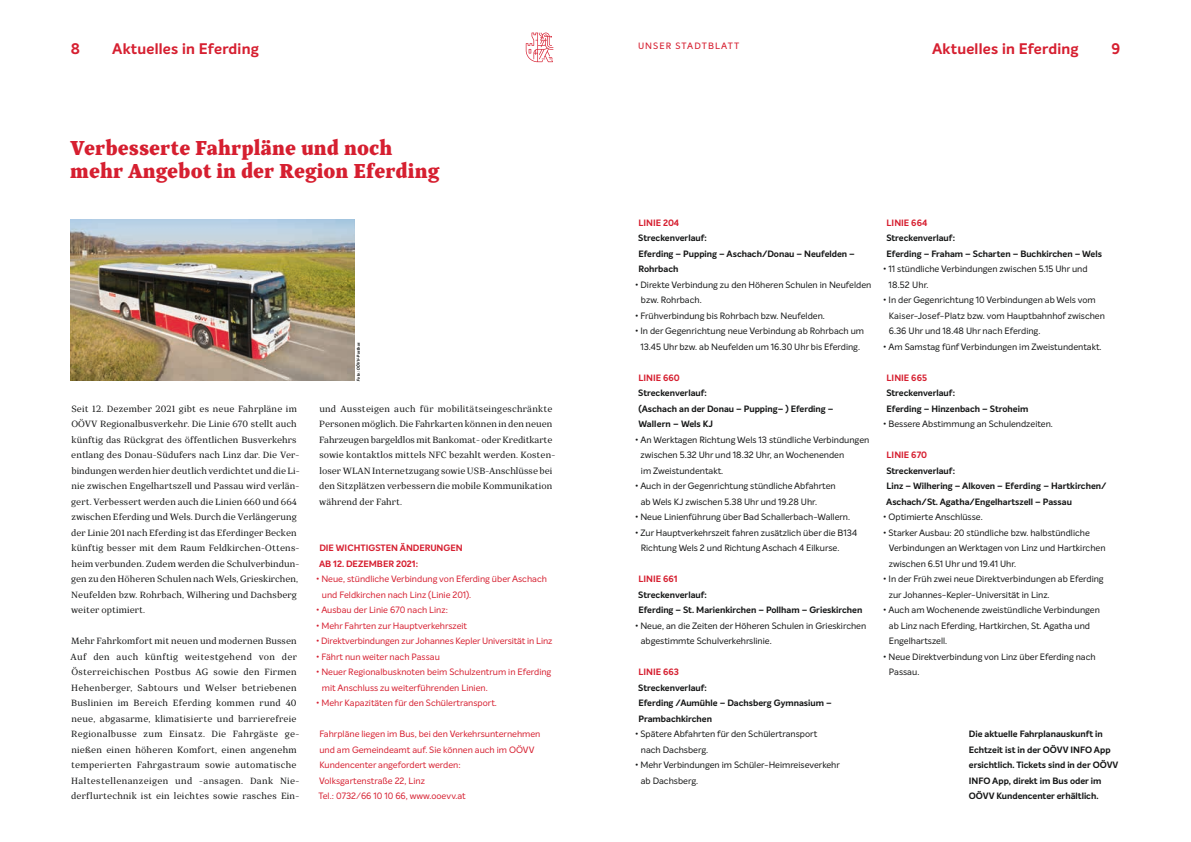
<style>
.page{position:relative;width:1191px;height:842px;background:#fff}
.page>*{position:absolute;margin:0;border:0;box-sizing:border-box;transform-origin:0 0}
.t1{font:900 20px/23px "TT Bells";color:#d61f30}
.t2{font:700 15px "Intelo Alt";letter-spacing:.015em;color:#d61f30}
.t3{font:9px/15.5px "Intelo Alt";color:#151616}
.t4{font:9px/15.5px "TT Bells";letter-spacing:.01em;color:#151616}
.t5{font:700 9px/15.5px "Intelo Alt";color:#151616}
.t6{font:9px/15.5px "Intelo Alt";color:#d61f30}
.t7{font:700 9px/15.5px "Intelo Alt";color:#d61f30}
.t8{font:500 9px "Intelo Alt";letter-spacing:.12em;color:#d61f30}
.t9{font:italic 700 4px "Intelo Alt";color:#151616}
</style>
<div class="page">
<svg style="left:526px;top:33px;width:27px;height:29px"></svg>
<img style="left:71px;top:219px;width:283px;height:162px">
<h2 class="t2" style="left:71px;top:39px;width:11px">8</h2>
<h2 class="t2" style="left:112px;top:39px;width:148px">Aktuelles in Eferding</h2>
<p class="t8" style="left:638px;top:41px;width:103px">UNSER STADTBLATT</p>
<h2 class="t2" style="left:932px;top:40px;width:148px">Aktuelles in Eferding</h2>
<h2 class="t2" style="left:1111px;top:40px;width:10px">9</h2>
<h1 class="t1" style="left:70px;top:137px;width:370px">Verbesserte Fahrpläne und noch mehr Angebot in der Region Eferding</h1>
<p class="t4" style="left:71px;top:401px;width:230px">Seit 12. Dezember 2021 gibt es neue Fahrpläne im OÖVV Regionalbusverkehr. Die Linie 670 stellt auch künftig das Rückgrat des öffentlichen Busverkehrs entlang des Donau-Südufers nach Linz dar. Die Ver&shy;bindungen werden hier deutlich verdichtet und die Li&shy;nie zwischen Engelhartszell und Passau wird verlän&shy;gert. Verbessert werden auch die Linien 660 und 664 zwischen Eferding und Wels. Durch die Verlängerung der Linie 201 nach Eferding ist das Eferdinger Becken künftig besser mit dem Raum Feldkirchen-Ottens&shy;heim verbunden. Zudem werden die Schulverbindun&shy;gen zu den Höheren Schulen nach Wels, Grieskirchen, Neufelden bzw. Rohrbach, Wilhering und Dachsberg weiter optimiert.</p>
<p class="t4" style="left:71px;top:633px;width:230px">Mehr Fahrkomfort mit neuen und modernen Bussen Auf den auch künftig weitestgehend von der Österreichischen Postbus AG sowie den Firmen Hehenberger, Sabtours und Welser betriebenen Buslinien im Bereich Eferding kommen rund 40 neue, abgasarme, klimatisierte und barrierefreie Regionalbusse zum Einsatz. Die Fahrgäste ge&shy;nießen einen höheren Komfort, einen angenehm temperierten Fahrgastraum sowie automatische Haltestellenanzeigen und -ansagen. Dank Nie&shy;derflurtechnik ist ein leichtes sowie rasches Ein-</p>
<p class="t9" style="left:356px;top:381px;width:41px;rotate:-90deg">Foto: OÖVV-Postbus</p>
<p class="t4" style="left:319px;top:401px;width:237px">und Aussteigen auch für mobilitätseingeschränkte Personen möglich. Die Fahrkarten können in den neuen Fahrzeugen bargeldlos mit Bankomat- oder Kreditkarte sowie kontaktlos mittels NFC bezahlt werden. Kosten&shy;loser WLAN Internetzugang sowie USB-Anschlüsse bei den Sitzplätzen verbessern die mobile Kommunikation während der Fahrt.</p>
<p class="t7" style="left:319px;top:541px;width:145px">DIE WICHTIGSTEN ÄNDERUNGEN<br>AB 12. DEZEMBER 2021:</p>
<p class="t6" style="left:322px;top:571px;width:227px;text-indent:-6px">• Neue, stündliche Verbindung von Eferding über Aschach und Feldkirchen nach Linz (Linie 201).</p>
<p class="t6" style="left:316px;top:602px;width:134px">• Ausbau der Linie 670 nach Linz:</p>
<p class="t6" style="left:316px;top:618px;width:153px">• Mehr Fahrten zur Hauptverkehrszeit</p>
<p class="t6" style="left:316px;top:633px;width:238px">• Direktverbindungen zur Johannes Kepler Universität in Linz</p>
<p class="t6" style="left:316px;top:649px;width:125px">• Fährt nun weiter nach Passau</p>
<p class="t6" style="left:322px;top:664px;width:231px;text-indent:-6px">• Neuer Regionalbusknoten beim Schulzentrum in Eferding mit Anschluss zu weiterführenden Linien.</p>
<p class="t6" style="left:316px;top:695px;width:182px">• Mehr Kapazitäten für den Schülertransport.</p>
<p class="t6" style="left:318px;top:726px;width:223px">Fahrpläne liegen im Bus, bei den Verkehrsunternehmen und am Gemeindeamt auf. Sie können auch im OÖVV Kundencenter angefordert werden:<br>Volksgartenstraße 22, Linz<br>Tel.: 0732/66 10 10 66, www.ooevv.at</p>
<p class="t7" style="left:638px;top:215px;width:42px">LINIE 204</p>
<p class="t5" style="left:638px;top:230px;width:218px">Streckenverlauf:<br>Eferding – Pupping – Aschach/Donau – Neufelden –<br>Rohrbach</p>
<p class="t3" style="left:641px;top:277px;width:232px;text-indent:-6px">• Direkte Verbindung zu den Höheren Schulen in Neufelden bzw. Rohrbach.</p>
<p class="t3" style="left:635px;top:308px;width:191px">• Frühverbindung bis Rohrbach bzw. Neufelden.</p>
<p class="t3" style="left:635px;top:323px;width:231px;text-align:center">• In der Gegenrichtung neue Verbindung ab Rohrbach um<br>13.45 Uhr bzw. ab Neufelden um 16.30 Uhr bis Eferding.</p>
<p class="t7" style="left:638px;top:370px;width:43px">LINIE 660</p>
<p class="t5" style="left:638px;top:385px;width:197px">Streckenverlauf:<br>(Aschach an der Donau – Pupping– ) Eferding –<br>Wallern – Wels KJ</p>
<p class="t3" style="left:640px;top:432px;width:230px;text-indent:-6px">• An Werktagen Richtung Wels 13 stündliche Verbindungen zwischen 5.32 Uhr und 18.32 Uhr, an Wochenenden<br>im Zweistundentakt.</p>
<p class="t3" style="left:640px;top:478px;width:197px;text-indent:-6px">• Auch in der Gegenrichtung stündliche Abfahrten ab Wels KJ zwischen 5.38 Uhr und 19.28 Uhr.</p>
<p class="t3" style="left:635px;top:509px;width:217px">• Neue Linienführung über Bad Schallerbach-Wallern.</p>
<p class="t3" style="left:641px;top:525px;width:218px;text-indent:-6px">• Zur Hauptverkehrszeit fahren zusätzlich über die B134<br>Richtung Wels 2 und Richtung Aschach 4 Eilkurse.</p>
<p class="t7" style="left:638px;top:571px;width:40px">LINIE 661</p>
<p class="t5" style="left:638px;top:587px;width:226px">Streckenverlauf:<br>Eferding – St. Marienkirchen – Pollham – Grieskirchen</p>
<p class="t3" style="left:640px;top:618px;width:227px;text-indent:-6px">• Neue, an die Zeiten der Höheren Schulen in Grieskirchen abgestimmte Schulverkehrslinie.</p>
<p class="t7" style="left:638px;top:664px;width:42px">LINIE 663</p>
<p class="t5" style="left:638px;top:680px;width:195px">Streckenverlauf:<br>Eferding /Aumühle – Dachsberg Gymnasium –<br>Prambachkirchen</p>
<p class="t3" style="left:641px;top:726px;width:178px;text-indent:-6px">• Spätere Abfahrten für den Schülertransport nach Dachsberg.</p>
<p class="t3" style="left:640px;top:757px;width:201px;text-indent:-6px">• Mehr Verbindungen im Schüler-Heimreiseverkehr ab Dachsberg.</p>
<p class="t7" style="left:886px;top:215px;width:42px">LINIE 664</p>
<p class="t5" style="left:886px;top:230px;width:217px">Streckenverlauf:<br>Eferding – Fraham – Scharten – Buchkirchen – Wels</p>
<p class="t3" style="left:888px;top:261px;width:200px;text-indent:-5px">• 11 stündliche Verbindungen zwischen 5.15 Uhr und<br>18.52 Uhr.</p>
<p class="t3" style="left:889px;top:292px;width:218px;text-indent:-6px">• In der Gegenrichtung 10 Verbindungen ab Wels vom<br>Kaiser-Josef-Platz bzw. vom Hauptbahnhof zwischen<br>6.36 Uhr und 18.48 Uhr nach Eferding.</p>
<p class="t3" style="left:883px;top:339px;width:220px">• Am Samstag fünf Verbindungen im Zweistundentakt.</p>
<p class="t7" style="left:886px;top:370px;width:42px">LINIE 665</p>
<p class="t5" style="left:886px;top:385px;width:143px">Streckenverlauf:<br>Eferding – Hinzenbach – Stroheim</p>
<p class="t3" style="left:883px;top:416px;width:171px">• Bessere Abstimmung an Schulendzeiten.</p>
<p class="t7" style="left:886px;top:447px;width:42px">LINIE 670</p>
<p class="t5" style="left:886px;top:463px;width:222px">Streckenverlauf:<br>Linz – Wilhering – Alkoven – Eferding – Hartkirchen/<br>Aschach/St. Agatha/Engelhartszell – Passau</p>
<p class="t3" style="left:883px;top:509px;width:101px">• Optimierte Anschlüsse.</p>
<p class="t3" style="left:888px;top:525px;width:218px;text-indent:-6px">• Starker Ausbau: 20 stündliche bzw. halbstündliche<br>Verbindungen an Werktagen von Linz und Hartkirchen zwischen 6.51 Uhr und 19.41 Uhr.</p>
<p class="t3" style="left:888px;top:571px;width:216px;text-indent:-6px">• In der Früh zwei neue Direktverbindungen ab Eferding zur Johannes-Kepler-Universität in Linz.</p>
<p class="t3" style="left:889px;top:602px;width:212px;text-indent:-6px">• Auch am Wochenende zweistündliche Verbindungen ab Linz nach Eferding, Hartkirchen, St. Agatha und<br>Engelhartszell.</p>
<p class="t3" style="left:889px;top:649px;width:208px;text-indent:-6px">• Neue Direktverbindung von Linz über Eferding nach<br>Passau.</p>
<p class="t5" style="left:968px;top:726px;width:151px">Die aktuelle Fahrplanauskunft in Echtzeit ist in der OÖVV INFO App ersichtlich. Tickets sind in der OÖVV INFO App, direkt im Bus oder im OÖVV Kundencenter erhältlich.</p>
</div>
